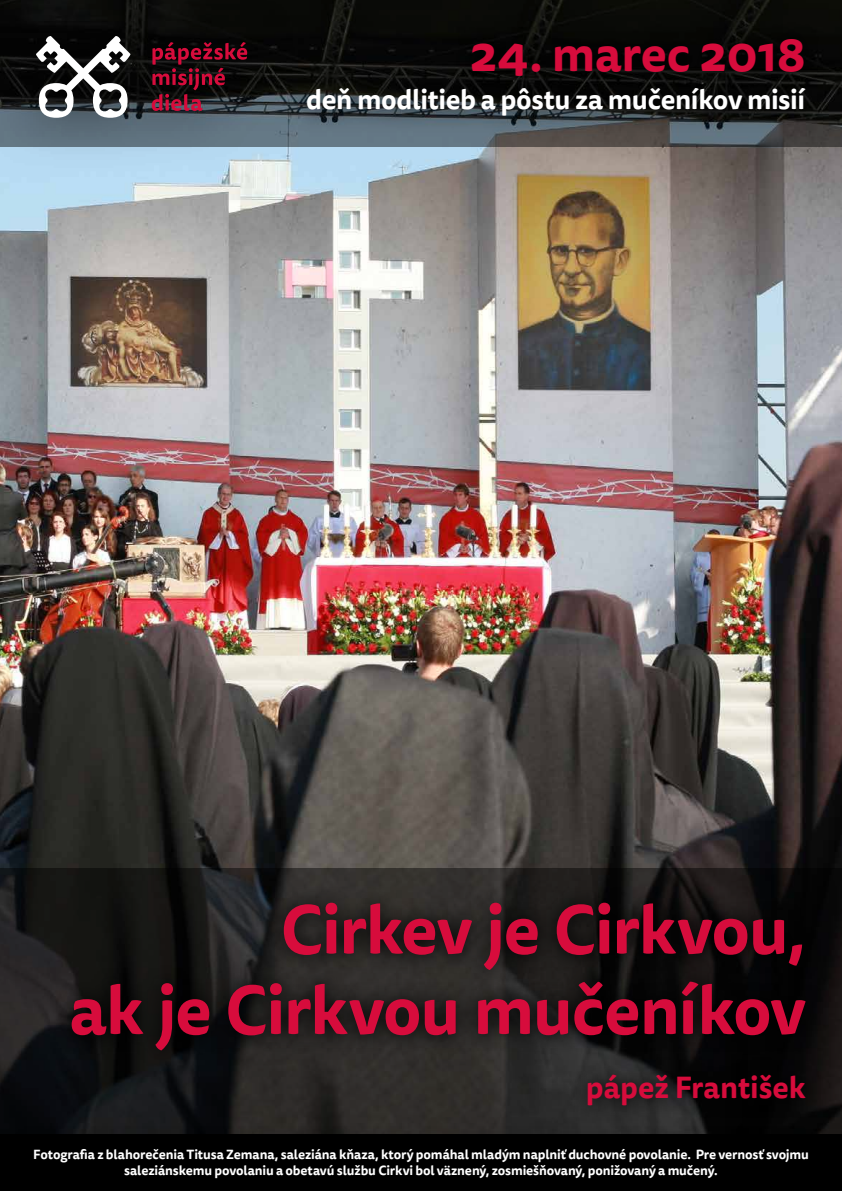
<style>
.page{position:relative;width:842px;height:1191px;background:#fff}
.page>*{position:absolute;margin:0;border:0;box-sizing:border-box;transform-origin:0 0}
.t1{font:700 67px/80.4px "Tisa Sans Pro";letter-spacing:-.02em;color:#d70c3c;text-align:right}
.t2{font:700 48px "Tisa Sans Pro";letter-spacing:-.005em;color:#d70c3c}
.t3{font:700 30px "Tisa Sans Pro";letter-spacing:-.005em;color:#d70c3c}
.t4{font:700 27px "Tisa Sans Pro";letter-spacing:-.015em;color:#fff}
.t5{font:700 13px/15.6px "Tisa Sans Pro";letter-spacing:-.01em;color:#fff;text-align:center}
</style>
<div class="page">
<img style="left:0;top:147px;width:842px;height:720px">
<svg style="left:0;top:867px;width:842px;height:267px;background:#1c1b1b"></svg>
<svg style="left:295px;top:0;width:547px;height:147px;background:#1b1d1c"></svg>
<div style="left:0;top:1134px;width:842px;height:57px;background:#000"></div>
<svg style="left:295px;top:66px;width:532px;height:70px;background:#2c3134"></svg>
<div style="left:456px;top:23px;width:364px;height:69px;background:#000"></div>
<svg style="left:54px;top:885px;width:769px;height:237px;background:#191817"></svg>
<svg style="left:0;top:0;width:295px;height:168px;background:#414d53"></svg>
<svg style="left:152px;top:42px;width:95px;height:69px;background:#41111d"></svg>
<svg style="left:36px;top:36px;width:95px;height:82px"></svg>
<div style="left:9px;top:1124px;width:823px;height:67px;background:#000"></div>
<h2 class="t2" style="left:470px;top:19px;width:337px">24. marec 2018</h2>
<h3 class="t4" style="left:306px;top:79px;width:500px">deň modlitieb a pôstu za mučeníkov misií</h3>
<h1 class="t1" style="left:70px;top:890px;width:738px">Cirkev je Cirkvou,<br>ak je Cirkvou mučeníkov</h1>
<h3 class="t3" style="left:586px;top:1065px;width:222px">pápež František</h3>
<p class="t5" style="left:33px;top:1147px;width:777px">Fotografia z blahorečenia Titusa Zemana, saleziána kňaza, ktorý pomáhal mladým naplniť duchovné povolanie. Pre vernosť svojmu saleziánskemu povolaniu a obetavú službu Cirkvi bol väznený, zosmiešňovaný, ponižovaný a mučený.</p>
</div>
